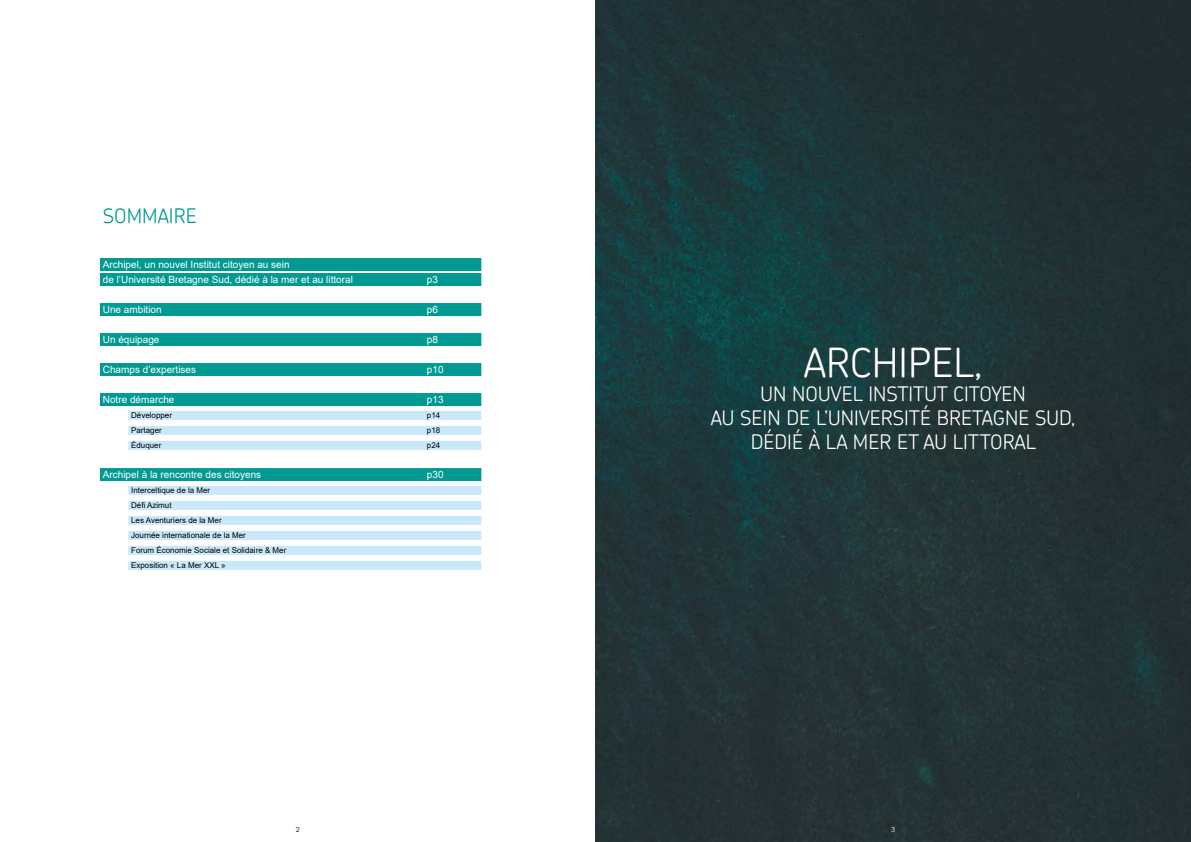
<style>
.page{position:relative;width:1191px;height:842px;background:#fff}
.page>*{position:absolute;margin:0;border:0;box-sizing:border-box;transform-origin:0 0}
.t1{font:300 40px "Chevin";color:#fff}
.t2{font:300 20px/24px "Chevin";color:#fff;text-align:center}
.t3{font:300 20px "Chevin";color:#009a93}
.t4{font:10px/15px "Arial";color:#fff}
.t5{font:8px/15px "Arial";color:#000}
.t6{font:7px "Century Gothic";color:#000}
.t7{font:7px "Century Gothic";color:#fff}
</style>
<div class="page">
<img style="left:595px;top:0;width:596px;height:842px">
<div style="left:100px;top:258px;width:381px;height:13px;background:#009a93"></div>
<div style="left:100px;top:273px;width:381px;height:13px;background:#009a93"></div>
<div style="left:100px;top:303px;width:381px;height:13px;background:#009a93"></div>
<div style="left:100px;top:333px;width:381px;height:13px;background:#009a93"></div>
<div style="left:100px;top:363px;width:381px;height:13px;background:#009a93"></div>
<div style="left:100px;top:393px;width:381px;height:13px;background:#009a93"></div>
<div style="left:128px;top:411px;width:353px;height:9px;background:#c9e9fb"></div>
<div style="left:128px;top:426px;width:353px;height:9px;background:#c9e9fb"></div>
<div style="left:128px;top:441px;width:353px;height:9px;background:#c9e9fb"></div>
<div style="left:100px;top:468px;width:381px;height:13px;background:#009a93"></div>
<div style="left:128px;top:486px;width:353px;height:9px;background:#c9e9fb"></div>
<div style="left:128px;top:501px;width:353px;height:9px;background:#c9e9fb"></div>
<div style="left:128px;top:516px;width:353px;height:9px;background:#c9e9fb"></div>
<div style="left:128px;top:531px;width:353px;height:9px;background:#c9e9fb"></div>
<div style="left:128px;top:546px;width:353px;height:9px;background:#c9e9fb"></div>
<div style="left:128px;top:561px;width:353px;height:9px;background:#c9e9fb"></div>
<h2 class="t3" style="left:103px;top:203px;width:95px">SOMMAIRE</h2>
<p class="t4" style="left:103px;top:257px;width:252px">Archipel, un nouvel Institut citoyen au sein<br>de l’Université Bretagne Sud, dédié à la mer et au littoral</p>
<p class="t4" style="left:427px;top:272px;width:13px">p3</p>
<p class="t4" style="left:103px;top:302px;width:60px">Une ambition</p>
<p class="t4" style="left:427px;top:302px;width:13px">p6</p>
<p class="t4" style="left:103px;top:332px;width:58px">Un équipage</p>
<p class="t4" style="left:427px;top:332px;width:13px">p8</p>
<p class="t4" style="left:103px;top:362px;width:95px">Champs d’expertises</p>
<p class="t4" style="left:427px;top:362px;width:18px">p10</p>
<p class="t4" style="left:103px;top:392px;width:73px">Notre démarche</p>
<p class="t4" style="left:427px;top:392px;width:18px">p13</p>
<p class="t5" style="left:131px;top:408px;width:42px">Développer</p>
<p class="t5" style="left:427px;top:408px;width:15px">p14</p>
<p class="t5" style="left:131px;top:423px;width:32px">Partager</p>
<p class="t5" style="left:427px;top:423px;width:15px">p18</p>
<p class="t5" style="left:131px;top:438px;width:32px">Éduquer</p>
<p class="t5" style="left:427px;top:438px;width:15px">p24</p>
<p class="t4" style="left:103px;top:467px;width:160px">Archipel à la rencontre des citoyens</p>
<p class="t4" style="left:427px;top:467px;width:18px">p30</p>
<p class="t5" style="left:131px;top:483px;width:157px">Interceltique de la Mer<br>Défi Azimut<br>Les Aventuriers de la Mer<br>Journée internationale de la Mer<br>Forum Économie Sociale et Solidaire &amp; Mer<br>Exposition « La Mer XXL »</p>
<p class="t6" style="left:296px;top:824px;width:5px">2</p>
<h1 class="t1" style="left:803px;top:337px;width:181px">ARCHIPEL,</h1>
<h2 class="t2" style="left:711px;top:381px;width:366px">UN NOUVEL INSTITUT CITOYEN<br>AU SEIN DE L’UNIVERSITÉ BRETAGNE SUD,<br>DÉDIÉ À LA MER ET AU LITTORAL</h2>
<p class="t7" style="left:891px;top:824px;width:5px">3</p>
</div>
